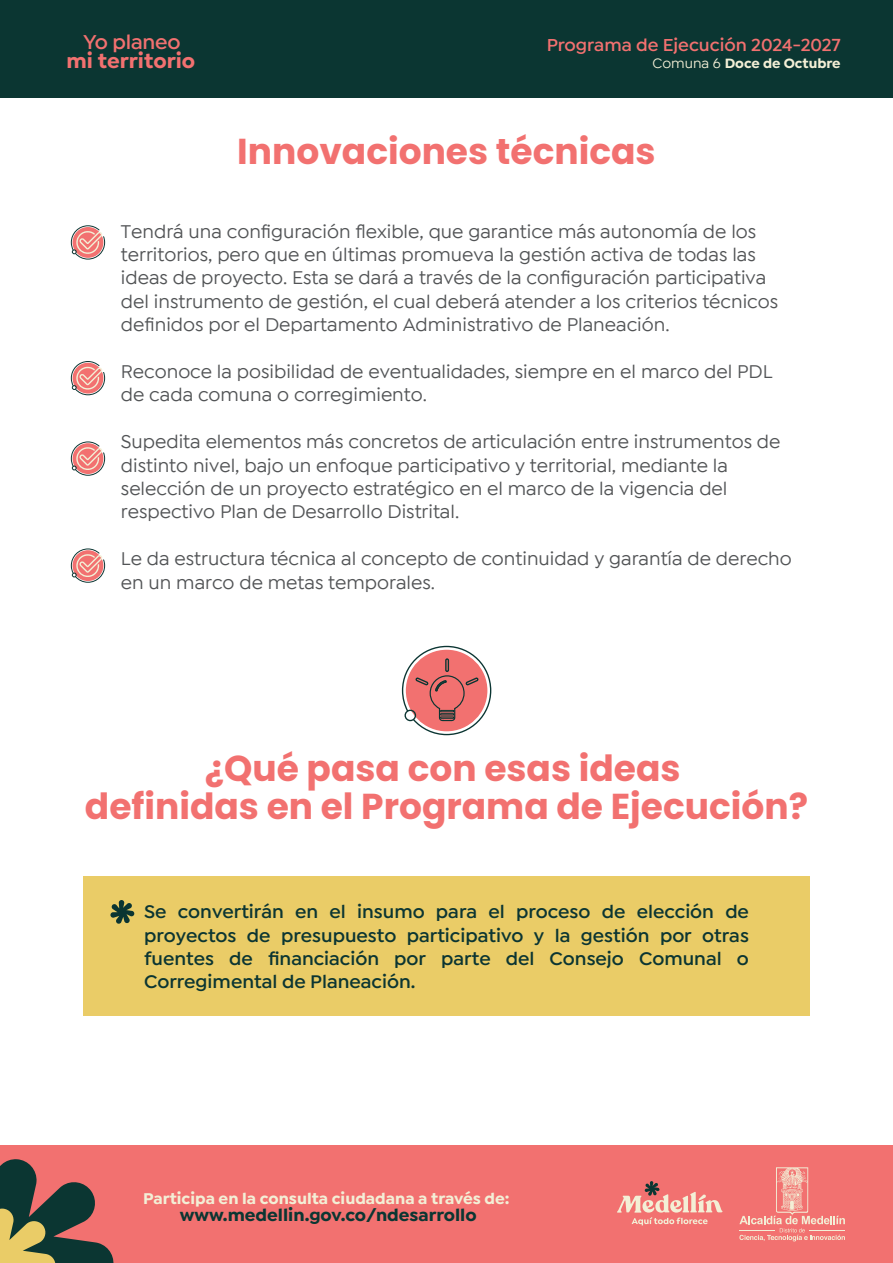
<style>
.page{position:relative;width:893px;height:1263px;background:#fff}
.page>*{position:absolute;margin:0;border:0;box-sizing:border-box;transform-origin:0 0}
.t1{font:700 36px/37.2px "Poppins";color:#f27170;text-align:center}
.t2{font:700 21.75px "Isidora Sans";color:#f27170}
.t3{font:600 21.45px "Isidora Sans";letter-spacing:-.01em;color:#f27170}
.t4{font:500 19.5px/23.4px "Isidora Sans";color:#525456}
.t5{font:600 19.5px/23.4px "Isidora Sans";color:#0b3532;text-align:justify}
.t6{font:600 18.45px "Isidora Sans";color:#f27170}
.t7{font:700 18.3px "Isidora Sans";color:#0b3632}
.t8{font:700 16.65px "Isidora Sans";color:#f3efd6}
.t9{font:700 14.4px "Isidora Sans";color:#f3efd6}
.s1{font-weight:500}
</style>
<div class="page">
<div style="left:83px;top:876px;width:727px;height:140px;background:#eacc67"></div>
<div style="left:0;top:1145px;width:893px;height:118px;background:#f27170"></div>
<svg style="left:617px;top:1181px;width:105px;height:44px"></svg>
<svg style="left:739px;top:1167px;width:106px;height:74px"></svg>
<hr style="left:739px;top:1230px;width:36px;height:1px;background:#f3efd6">
<hr style="left:810px;top:1230px;width:35px;height:1px;background:#f3efd6">
<svg style="left:0;top:1159px;width:114px;height:104px"></svg>
<svg style="left:110px;top:900px;width:25px;height:24px"></svg>
<svg style="left:401px;top:645px;width:91px;height:91px"></svg>
<svg style="left:71px;top:548px;width:34px;height:35px"></svg>
<svg style="left:71px;top:441px;width:34px;height:35px"></svg>
<svg style="left:71px;top:361px;width:34px;height:34px"></svg>
<svg style="left:71px;top:225px;width:34px;height:35px"></svg>
<div style="left:0;top:0;width:893px;height:98px;background:#0b3632"></div>
<p class="t3" style="left:83px;top:29px;width:99px">Yo planeo</p>
<p class="t6" style="left:547px;top:34px;width:295px">Programa de Ejecución 2024-2027</p>
<p class="t2" style="left:67px;top:47px;width:130px">mi territorio</p>
<p class="t9" style="left:653px;top:55px;width:190px"><span class="s1">Comuna 6</span> Doce de Octubre</p>
<h1 class="t1" style="left:237px;top:133px;width:420px">Innovaciones técnicas</h1>
<p class="t4" style="left:121px;top:219px;width:659px">Tendrá una configuración flexible, que garantice más autonomía de los territorios, pero que en últimas promueva la gestión activa de todas las ideas de proyecto. Esta se dará a través de la configuración participativa del instrumento de gestión, el cual deberá atender a los criterios técnicos definidos por el Departamento Administrativo de Planeación.</p>
<p class="t4" style="left:121px;top:360px;width:653px">Reconoce la posibilidad de eventualidades, siempre en el marco del PDL de cada comuna o corregimiento.</p>
<p class="t4" style="left:121px;top:430px;width:661px">Supedita elementos más concretos de articulación entre instrumentos de distinto nivel, bajo un enfoque participativo y territorial, mediante la selección de un proyecto estratégico en el marco de la vigencia del respectivo Plan de Desarrollo Distrital.</p>
<p class="t4" style="left:121px;top:547px;width:672px">Le da estructura técnica al concepto de continuidad y garantía de derecho en un marco de metas temporales.</p>
<h1 class="t1" style="left:85px;top:750px;width:724px">¿Qué pasa con esas ideas<br>definidas en el Programa de Ejecución?</h1>
<p class="t5" style="left:144px;top:900px;width:606px">Se convertirán en el insumo para el proceso de elección de proyectos de presupuesto participativo y la gestión por otras fuentes de financiación por parte del Consejo Comunal o Corregimental de Planeación.</p>
<p class="t8" style="left:143px;top:1188px;width:368px">Participa en la consulta ciudadana a través de:</p>
<p class="t7" style="left:180px;top:1203px;width:298px">www.medellin.gov.co/ndesarrollo</p>
</div>
